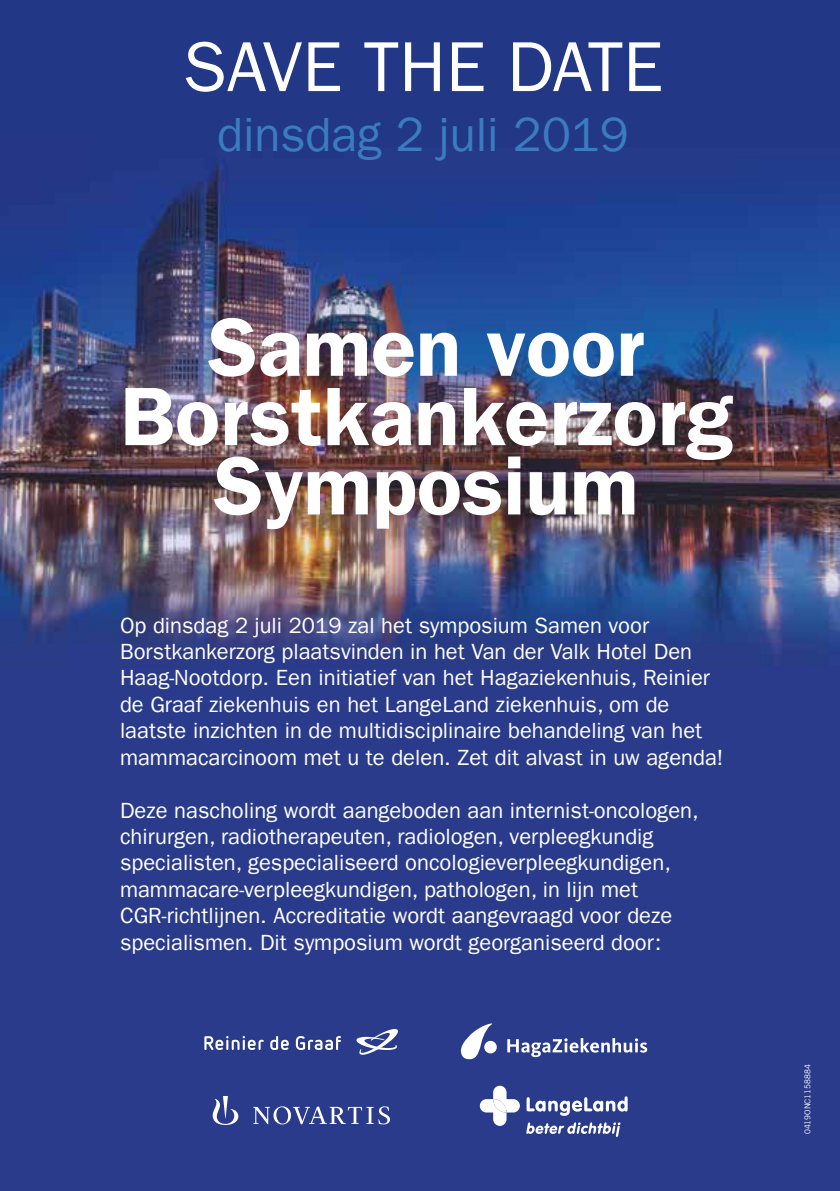
<style>
.page{position:relative;width:840px;height:1191px;background:#fff}
.page>*{position:absolute;margin:0;border:0;box-sizing:border-box;transform-origin:0 0}
.t1{font:83.2px/69.2px "Franklin Gothic LT Pro Dm";color:#fff;text-align:center}
.t2{font:71px "Franklin Gothic LT Pro";color:#fff}
.t3{font:48px "Franklin Gothic LT Pro";color:#3a7cbf}
.t4{font:22px/26.4px "Franklin Gothic LT Pro";color:#fff}
.t5{font:8.2px "News Gothic BT";color:#fff}
</style>
<div class="page">
<img style="left:0;top:0;width:839px;height:1191px">
<svg style="left:212px;top:1096px;width:178px;height:29px;background:#4d5b9e"></svg>
<svg style="left:204px;top:1036px;width:59px;height:14px"></svg>
<svg style="left:270px;top:1036px;width:18px;height:14px"></svg>
<svg style="left:296px;top:1036px;width:45px;height:14px"></svg>
<svg style="left:356px;top:1029px;width:42px;height:25px"></svg>
<div style="left:484px;top:1040px;width:12px;height:13px;background:#fff;border-radius:50%"></div>
<svg style="left:460px;top:1023px;width:32px;height:36px"></svg>
<svg style="left:507px;top:1038px;width:139px;height:19px"></svg>
<svg style="left:526px;top:1122px;width:94px;height:15px"></svg>
<svg style="left:526px;top:1096px;width:101px;height:19px"></svg>
<svg style="left:479px;top:1085px;width:40px;height:40px"></svg>
<h2 class="t2" style="left:183px;top:26px;width:481px">SAVE THE DATE</h2>
<h3 class="t3" style="left:217px;top:107px;width:412px">dinsdag 2 juli 2019</h3>
<h1 class="t1" style="left:120px;top:313px;width:613px">Samen voor<br>Borstkankerzorg<br>Symposium</h1>
<p class="t4" style="left:120px;top:612px;width:604px">Op dinsdag 2 juli 2019 zal het symposium Samen voor Borstkankerzorg plaatsvinden in het Van der Valk Hotel Den Haag-Nootdorp. Een initiatief van het Hagaziekenhuis, Reinier de Graaf ziekenhuis en het LangeLand ziekenhuis, om de laatste inzichten in de multidisciplinaire behandeling van het mammacarcinoom met u te delen. Zet dit alvast in uw agenda!</p>
<p class="t4" style="left:120px;top:797px;width:580px">Deze nascholing wordt aangeboden aan internist-oncologen, chirurgen, radiotherapeuten, radiologen, verpleegkundig specialisten, gespecialiseerd oncologieverpleegkundigen, mammacare-verpleegkundigen, pathologen, in lijn met CGR-richtlijnen. Accreditatie wordt aangevraagd voor deze specialismen. Dit symposium wordt georganiseerd door:</p>
<p class="t5" style="left:802px;top:1134px;width:71px;rotate:-90deg">0419ONC1158884</p>
</div>
